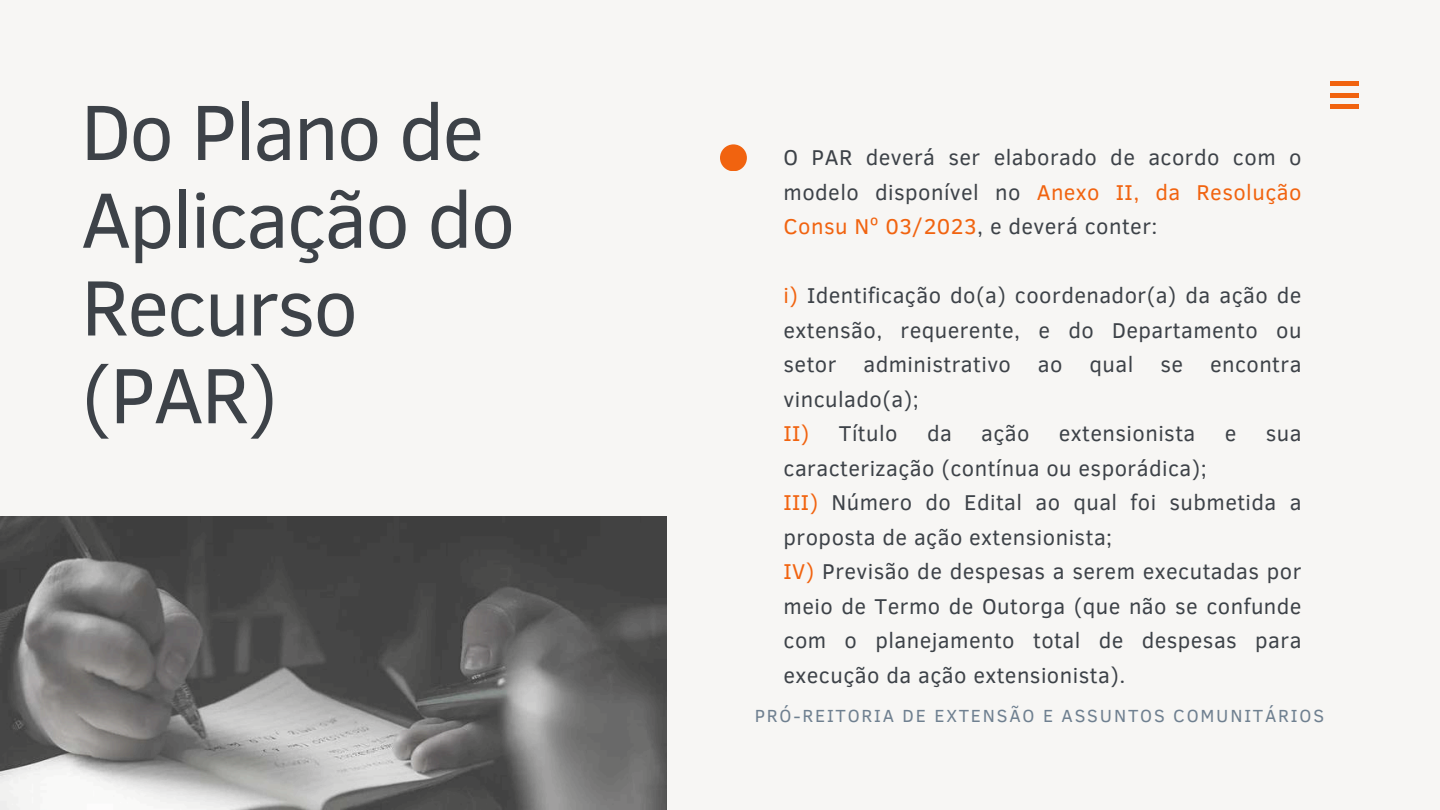
<style>
.page{position:relative;width:1440px;height:810px;background:#f7f6f4}
.page>*{position:absolute;margin:0;border:0;box-sizing:border-box;transform-origin:0 0}
.t1{font:80px/87.8px "Clear Sans";letter-spacing:-.03em;color:#3d4248}
.t2{font:22px/34.5px "Clear Sans";letter-spacing:.02em;color:#3d4248}
.t3{font:18px "Clear Sans";letter-spacing:.1em;color:#6f8090}
.s1{color:#f1630f}
</style>
<div class="page">
<div style="left:1331px;top:81px;width:28px;height:5px;background:#f1630f"></div>
<hr style="left:1331px;top:93px;width:28px;height:4px;background:#f1630f">
<hr style="left:1331px;top:105px;width:28px;height:4px;background:#f1630f">
<div style="left:720px;top:144px;width:27px;height:27px;background:#f1630f;border-radius:50%"></div>
<img style="left:0;top:517px;width:667px;height:293px">
<h1 class="t1" style="left:81px;top:84px;width:436px">Do Plano de<br>Aplicação do<br>Recurso (PAR)</h1>
<p class="t2" style="left:784px;top:139px;width:519px;text-align:justify">O PAR deverá ser elaborado de acordo com o modelo disponível no <span class="s1">Anexo II, da Resolução Consu Nº 03/2023</span>, e deverá conter:</p>
<p class="t2" style="left:784px;top:277px;width:519px"><span class="s1">i)</span> Identificação do(a) coordenador(a) da ação de extensão, requerente, e do Departamento ou setor administrativo ao qual se encontra vinculado(a);<br><span class="s1">II)</span> Título</p>
<p class="t2" style="left:927px;top:415px;width:26px">da</p>
<p class="t2" style="left:981px;top:415px;width:50px">ação</p>
<p class="t2" style="left:1059px;top:415px;width:138px">extensionista</p>
<p class="t2" style="left:1225px;top:415px;width:13px">e</p>
<p class="t2" style="left:1266px;top:415px;width:37px">sua</p>
<p class="t2" style="left:784px;top:450px;width:519px">caracterização (contínua ou esporádica);<br><span class="s1">III)</span> Número do Edital ao qual foi submetida a proposta de ação extensionista;<br><span class="s1">IV)</span> Previsão de despesas a serem executadas por meio de Termo de Outorga (que não se confunde com o planejamento total de despesas para execução da ação extensionista).</p>
<p class="t3" style="left:755px;top:703px;width:571px">PRÓ-REITORIA DE EXTENSÃO E ASSUNTOS COMUNITÁRIOS</p>
</div>
